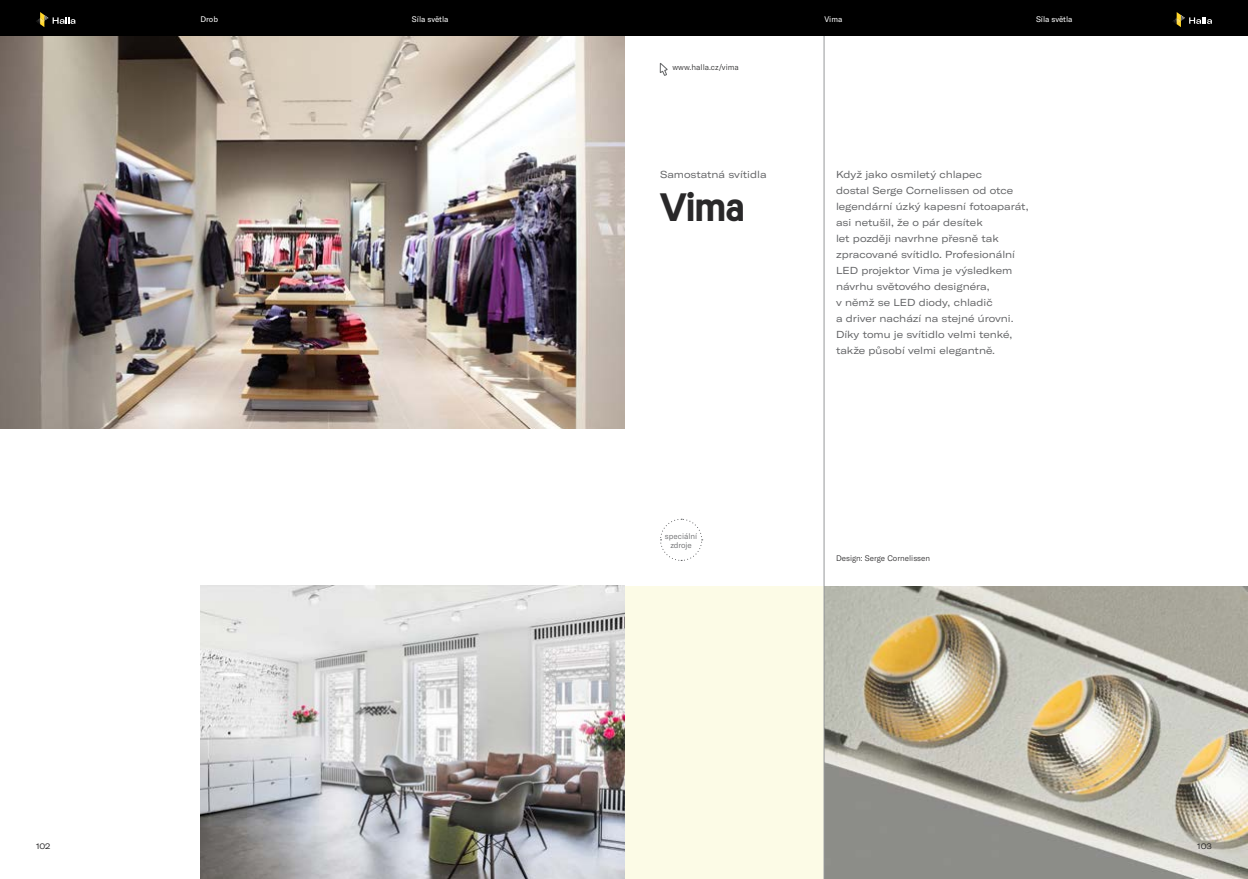
<style>
.page{position:relative;width:1248px;height:879px;background:#fff}
.page>*{position:absolute;margin:0;border:0;box-sizing:border-box;transform-origin:0 0}
.t1{font:500 40px "Platform";color:#292829}
.t2{font:expanded 10px/16px "GT America";color:#636466}
.t3{font:300 8px "GT America";color:#292829}
.t4{font:8px "GT America";color:#fff}
.t5{font:300 8px/9px "GT America";color:#636466;text-align:center}
.t6{font:expanded 8px "GT America";color:#292829}
</style>
<div class="page">
<img style="left:0;top:36px;width:624px;height:392px">
<img style="left:824px;top:586px;width:423px;height:293px">
<div style="left:624px;top:586px;width:199px;height:293px;background:#fcfbe6"></div>
<div style="left:0;top:0;width:1247px;height:36px;background:#000"></div>
<svg style="left:36px;top:12px;width:39px;height:15px"></svg>
<svg style="left:1173px;top:12px;width:38px;height:15px"></svg>
<img style="left:200px;top:585px;width:424px;height:294px">
<hr style="left:823px;top:36px;width:1px;height:843px;background:#95979a">
<svg style="left:659px;top:63px;width:8px;height:13px"></svg>
<svg style="left:660px;top:518px;width:42px;height:43px"></svg>
<p class="t4" style="left:200px;top:14px;width:19px">Drob</p>
<p class="t4" style="left:824px;top:14px;width:19px">Vima</p>
<p class="t4" style="left:412px;top:14px;width:38px">Síla světla</p>
<p class="t4" style="left:1035px;top:14px;width:38px">Síla světla</p>
<p class="t3" style="left:672px;top:62px;width:68px">www.halla.cz/vima</p>
<p class="t2" style="left:660px;top:167px;width:108px">Samostatná svítidla</p>
<h1 class="t1" style="left:660px;top:178px;width:86px">Vima</h1>
<p class="t2" style="left:836px;top:167px;width:194px">Když jako osmiletý chlapec<br>dostal Serge Cornelissen od otce legendární úzký kapesní fotoaparát, asi netušil, že o pár desítek<br>let později navrhne přesně tak zpracované svítidlo. Profesionální<br>LED projektor Vima je výsledkem návrhu světového designéra,<br>v němž se LED diody, chladič<br>a driver nachází na stejné úrovni.<br>Díky tomu je svítidlo velmi tenké, takže působí velmi elegantně.</p>
<p class="t5" style="left:665px;top:532px;width:34px">speciální zdroje</p>
<p class="t3" style="left:836px;top:553px;width:95px">Design: Serge Cornelissen</p>
<p class="t6" style="left:36px;top:842px;width:16px">102</p>
<p class="t6" style="left:1196px;top:842px;width:16px">103</p>
</div>
